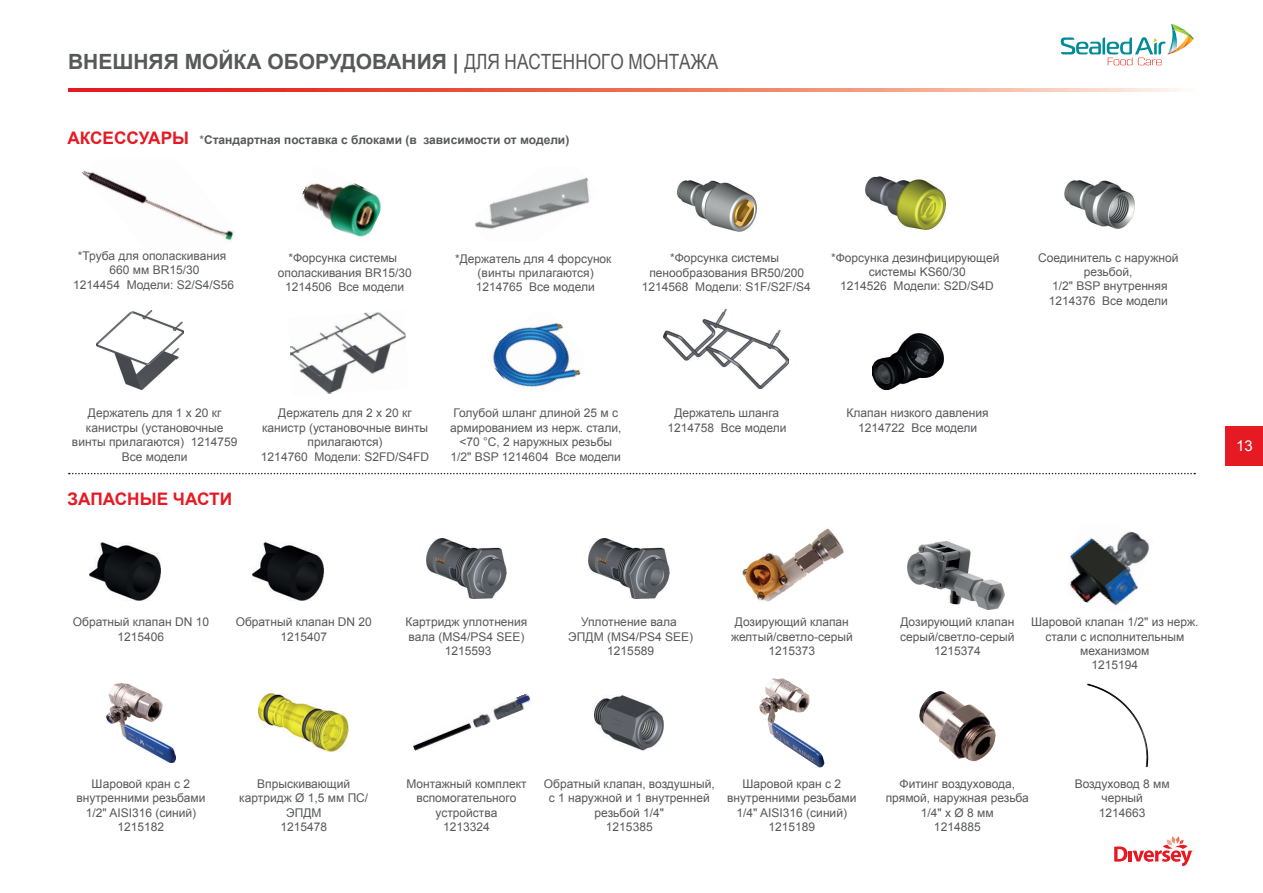
<style>
.page{position:relative;width:1263px;height:893px;background:#fff}
.page>*{position:absolute;margin:0;border:0;box-sizing:border-box;transform-origin:0 0}
.t1{font:700 21px "Arial";color:#57585a}
.t2{font:700 17.25px "Arial";color:#e51a23}
.t3{font:15px "Arial";color:#fff}
.t4{font:12px/14.4px "Arial";color:#57585a;text-align:center}
.t5{font:700 12px "Arial";color:#57585a}
.s1{font-family:"Arial Narrow";font-weight:400}
.s2{font-weight:400}
</style>
<div class="page">
<div style="left:1226px;top:426px;width:37px;height:39px;background:#e51a23"></div>
<svg style="left:1061px;top:24px;width:133px;height:41px"></svg>
<svg style="left:1114px;top:836px;width:79px;height:30px"></svg>
<svg style="left:68px;top:88px;width:1114px;height:3px;background:#ee7463"></svg>
<img style="left:1064px;top:181px;width:70px;height:47px">
<img style="left:493px;top:322px;width:88px;height:65px">
<img style="left:872px;top:333px;width:71px;height:57px">
<img style="left:677px;top:180px;width:80px;height:51px">
<img style="left:302px;top:183px;width:79px;height:54px">
<img style="left:475px;top:177px;width:115px;height:52px">
<img style="left:97px;top:311px;width:87px;height:79px">
<img style="left:663px;top:309px;width:125px;height:79px">
<img style="left:82px;top:170px;width:152px;height:71px">
<img style="left:866px;top:177px;width:79px;height:53px">
<img style="left:290px;top:312px;width:116px;height:82px">
<svg style="left:69px;top:473px;width:1126px;height:1px"></svg>
<img style="left:426px;top:538px;width:81px;height:60px">
<img style="left:413px;top:693px;width:118px;height:58px">
<img style="left:107px;top:683px;width:68px;height:79px">
<img style="left:90px;top:542px;width:71px;height:58px">
<img style="left:259px;top:694px;width:90px;height:58px">
<img style="left:253px;top:542px;width:71px;height:58px">
<img style="left:594px;top:695px;width:69px;height:55px">
<img style="left:589px;top:538px;width:80px;height:60px">
<img style="left:742px;top:528px;width:102px;height:74px">
<img style="left:759px;top:678px;width:66px;height:89px">
<img style="left:919px;top:691px;width:77px;height:71px">
<img style="left:907px;top:541px;width:98px;height:68px">
<img style="left:1087px;top:683px;width:62px;height:85px">
<img style="left:1069px;top:531px;width:81px;height:75px">
<h1 class="t1" style="left:68px;top:48px;width:652px">ВНЕШНЯЯ МОЙКА ОБОРУДОВАНИЯ | <span class="s1">ДЛЯ НАСТЕННОГО МОНТАЖА</span></h1>
<h2 class="t2" style="left:67px;top:127px;width:123px">АКСЕССУАРЫ</h2>
<p class="t5" style="left:199px;top:132px;width:371px"><span class="s2">*</span>Стандартная поставка с блоками (в зависимости от модели)</p>
<p class="t4" style="left:73px;top:249px;width:162px">*Труба для ополаскивания<br>660 мм BR15/30<br>1214454 Модели: S2/S4/S56</p>
<p class="t4" style="left:278px;top:251px;width:135px">*Форсунка системы ополаскивания BR15/30<br>1214506 Все модели</p>
<p class="t4" style="left:831px;top:250px;width:170px">*Форсунка дезинфицирующей системы KS60/30<br>1214526 Модели: S2D/S4D</p>
<p class="t4" style="left:642px;top:251px;width:170px">*Форсунка системы пенообразования BR50/200<br>1214568 Модели: S1F/S2F/S4</p>
<p class="t4" style="left:455px;top:251px;width:158px">*Держатель для 4 форсунок (винты прилагаются)<br>1214765 Все модели</p>
<p class="t4" style="left:1038px;top:250px;width:142px">Соединитель с наружной резьбой,<br>1/2" BSP внутренняя<br>1214376 Все модели</p>
<p class="t4" style="left:450px;top:406px;width:173px">Голубой шланг длиной 25 м с армированием из нерж. стали, &lt;70 °C, 2 наружных резьбы<br>1/2" BSP 1214604 Все модели</p>
<p class="t4" style="left:847px;top:406px;width:144px">Клапан низкого давления<br>1214722 Все модели</p>
<p class="t4" style="left:72px;top:406px;width:167px">Держатель для 1 x 20 кг канистры (установочные винты прилагаются) 1214759<br>Все модели</p>
<p class="t4" style="left:667px;top:406px;width:121px">Держатель шланга<br>1214758 Все модели</p>
<p class="t4" style="left:261px;top:406px;width:170px">Держатель для 2 x 20 кг канистр (установочные винты прилагаются)<br>1214760 Модели: S2FD/S4FD</p>
<h2 class="t2" style="left:67px;top:488px;width:166px">ЗАПАСНЫЕ ЧАСТИ</h2>
<p class="t3" style="left:1236px;top:436px;width:18px">13</p>
<p class="t4" style="left:73px;top:615px;width:138px">Обратный клапан DN 10<br>1215406</p>
<p class="t4" style="left:236px;top:615px;width:138px">Обратный клапан DN 20<br>1215407</p>
<p class="t4" style="left:568px;top:615px;width:126px">Уплотнение вала<br>ЭПДМ (MS4/PS4 SEE)<br>1215589</p>
<p class="t4" style="left:731px;top:615px;width:123px">Дозирующий клапан желтый/светло-серый<br>1215373</p>
<p class="t4" style="left:900px;top:615px;width:116px">Дозирующий клапан серый/светло-серый<br>1215374</p>
<p class="t4" style="left:1031px;top:615px;width:169px">Шаровой клапан 1/2" из нерж. стали с исполнительным механизмом<br>1215194</p>
<p class="t4" style="left:405px;top:615px;width:123px">Картридж уплотнения вала (MS4/PS4 SEE)<br>1215593</p>
<p class="t4" style="left:76px;top:777px;width:131px">Шаровой кран с 2 внутренними резьбами<br>1/2" AISI316 (синий)<br>1215182</p>
<p class="t4" style="left:239px;top:777px;width:130px">Впрыскивающий картридж Ø 1,5 мм ПС/<br>ЭПДМ<br>1215478</p>
<p class="t4" style="left:544px;top:777px;width:172px">Обратный клапан, воздушный, с 1 наружной и 1 внутренней резьбой 1/4"<br>1215385</p>
<p class="t4" style="left:727px;top:777px;width:131px">Шаровой кран с 2 внутренними резьбами<br>1/4" AISI316 (синий)<br>1215189</p>
<p class="t4" style="left:886px;top:777px;width:145px">Фитинг воздуховода, прямой, наружная резьба<br>1/4" x Ø 8 мм<br>1214885</p>
<p class="t4" style="left:1075px;top:777px;width:96px">Воздуховод 8 мм черный<br>1214663</p>
<p class="t4" style="left:406px;top:777px;width:122px">Монтажный комплект вспомогательного устройства<br>1213324</p>
</div>
